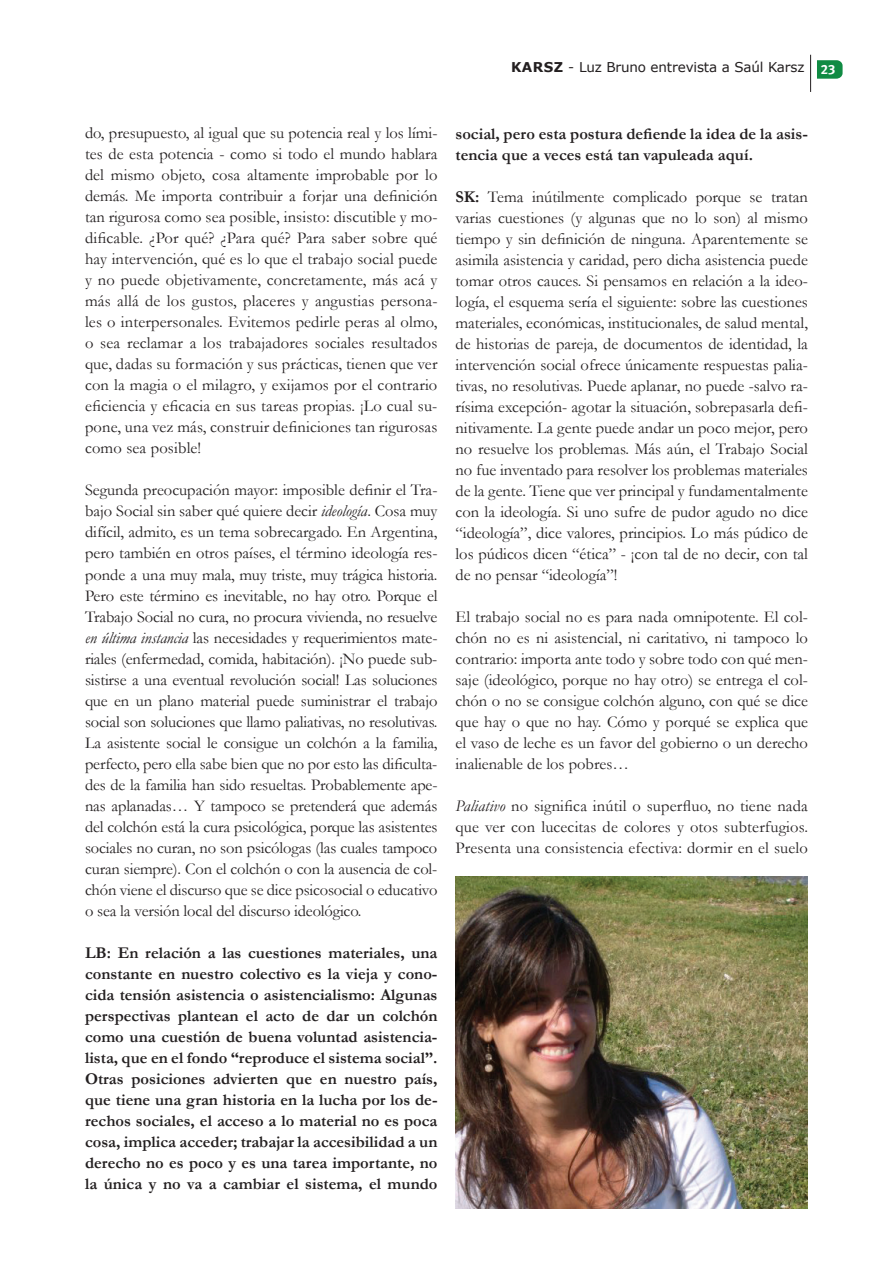
<style>
.page{position:relative;width:893px;height:1263px;background:#fff}
.page>*{position:absolute;margin:0;border:0;box-sizing:border-box;transform-origin:0 0}
.t1{font:16.5px/21px "Garamond";color:#231f20;text-align:justify}
.t2{font:700 16.5px/21px "Garamond";color:#231f20;text-align:justify}
.t3{font:13.5px "Verdana";letter-spacing:-.01em;color:#231f20}
.s1{font-weight:700}
.s2{font-family:"Meta Plus Bold Caps";color:#fff}
.s3{font-style:italic}
</style>
<div class="page">
<svg style="left:817px;top:60px;width:26px;height:19px"></svg>
<hr style="left:810px;top:55px;width:1px;height:37px;background:#231f20">
<img style="left:455px;top:876px;width:353px;height:333px">
<p class="t3" style="left:511px;top:57px;width:326px"><span class="s1">KARSZ</span> - Luz Bruno entrevista a Saúl Karsz <span class="s2">23</span></p>
<p class="t1" style="left:85px;top:122px;width:354px">do, presupuesto, al igual que su potencia real y los lími&shy;tes de esta potencia - como si todo el mundo hablara del mismo objeto, cosa altamente improbable por lo demás. Me importa contribuir a forjar una definición tan rigurosa como sea posible, insisto: discutible y mo&shy;dificable. ¿Por qué? ¿Para qué? Para saber sobre qué hay intervención, qué es lo que el trabajo social puede y no puede objetivamente, concretamente, más acá y más allá de los gustos, placeres y angustias persona&shy;les o interpersonales. Evitemos pedirle peras al olmo, o sea reclamar a los trabajadores sociales resultados que, dadas su formación y sus prácticas, tienen que ver con la magia o el milagro, y exijamos por el contrario eficiencia y eficacia en sus tareas propias. ¡Lo cual su&shy;pone, una vez más, construir definiciones tan rigurosas como sea posible!</p>
<p class="t1" style="left:85px;top:479px;width:354px">Segunda preocupación mayor: imposible definir el Tra&shy;bajo Social sin saber qué quiere decir <span class="s3">ideología</span>. Cosa muy difícil, admito, es un tema sobrecargado. En Argentina, pero también en otros países, el término ideología res&shy;ponde a una muy mala, muy triste, muy trágica historia.<br>Pero este término es inevitable, no hay otro. Porque el Trabajo Social no cura, no procura vivienda, no resuelve <span class="s3">en última instancia</span> las necesidades y requerimientos mate&shy;riales (enfermedad, comida, habitación). ¡No puede sub&shy;sistirse a una eventual revolución social! Las soluciones que en un plano material puede suministrar el trabajo social son soluciones que llamo paliativas, no resolutivas.<br>La asistente social le consigue un colchón a la familia, perfecto, pero ella sabe bien que no por esto las dificulta&shy;des de la familia han sido resueltas. Probablemente ape&shy;nas aplanadas… Y tampoco se pretenderá que además del colchón está la cura psicológica, porque las asistentes sociales no curan, no son psicólogas (las cuales tampoco curan siempre). Con el colchón o con la ausencia de col&shy;chón viene el discurso que se dice psicosocial o educativo o sea la versión local del discurso ideológico.</p>
<p class="t2" style="left:85px;top:942px;width:354px">LB: En relación a las cuestiones materiales, una constante en nuestro colectivo es la vieja y cono&shy;cida tensión asistencia o asistencialismo: Algunas perspectivas plantean el acto de dar un colchón como una cuestión de buena voluntad asistencia&shy;lista, que en el fondo “reproduce el sistema social”.<br>Otras posiciones advierten que en nuestro país, que tiene una gran historia en la lucha por los de&shy;rechos sociales, el acceso a lo material no es poca cosa, implica acceder; trabajar la accesibilidad a un derecho no es poco y es una tarea importante, no la única y no va a cambiar el sistema, el mundo</p>
<p class="t2" style="left:455px;top:123px;width:354px">social, pero esta postura defiende la idea de la asis&shy;tencia que a veces está tan vapuleada aquí.</p>
<p class="t1" style="left:455px;top:185px;width:354px"><span class="s1">SK:</span> Tema inútilmente complicado porque se tratan varias cuestiones (y algunas que no lo son) al mismo tiempo y sin definición de ninguna. Aparentemente se asimila asistencia y caridad, pero dicha asistencia puede tomar otros cauces. Si pensamos en relación a la ideo&shy;logía, el esquema sería el siguiente: sobre las cuestiones materiales, económicas, institucionales, de salud mental, de historias de pareja, de documentos de identidad, la intervención social ofrece únicamente respuestas palia&shy;tivas, no resolutivas. Puede aplanar, no puede -salvo ra&shy;rísima excepción- agotar la situación, sobrepasarla defi&shy;nitivamente. La gente puede andar un poco mejor, pero no resuelve los problemas. Más aún, el Trabajo Social no fue inventado para resolver los problemas materiales de la gente. Tiene que ver principal y fundamentalmente con la ideología. Si uno sufre de pudor agudo no dice “ideología”, dice valores, principios. Lo más púdico de los púdicos dicen “ética” - ¡con tal de no decir, con tal de no pensar “ideología”!</p>
<p class="t1" style="left:455px;top:606px;width:354px">El trabajo social no es para nada omnipotente. El col&shy;chón no es ni asistencial, ni caritativo, ni tampoco lo contrario: importa ante todo y sobre todo con qué men&shy;saje (ideológico, porque no hay otro) se entrega el col&shy;chón o no se consigue colchón alguno, con qué se dice que hay o que no hay. Cómo y porqué se explica que el vaso de leche es un favor del gobierno o un derecho inalienable de los pobres…</p>
<p class="t1" style="left:455px;top:795px;width:354px"><span class="s3">Paliativo</span> no significa inútil o superfluo, no tiene nada que ver con lucecitas de colores y otos subterfugios.<br>Presenta una consistencia efectiva: dormir en el suelo</p>
</div>
